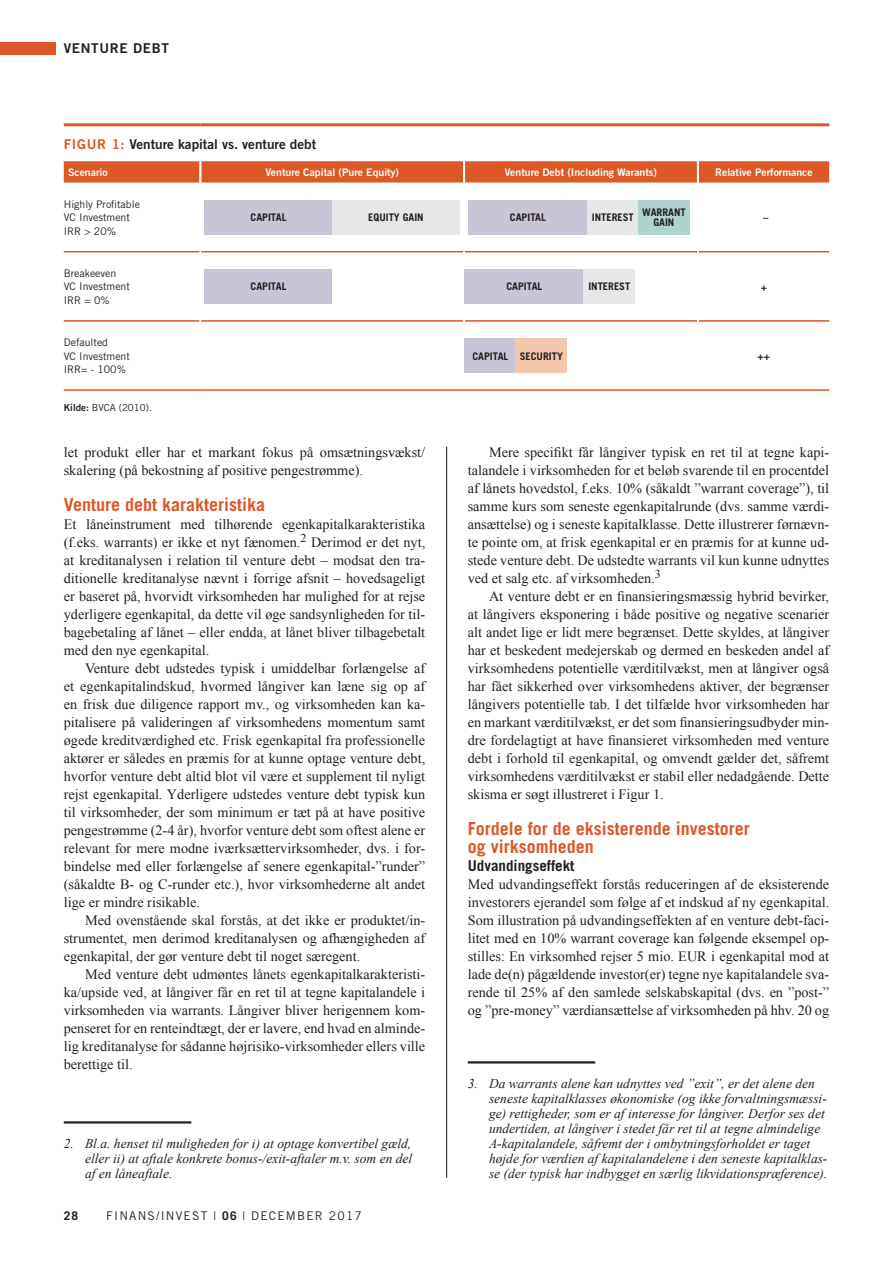
<style>
.page{position:relative;width:893px;height:1263px;background:#fff}
.page>*{position:absolute;margin:0;border:0;box-sizing:border-box;transform-origin:0 0}
.t1{font:700 18px/18px "Trade Gothic";color:#dd5827}
.t2{font:700 15px "Trade Gothic";color:#231f20}
.t3{font:14.25px/18px "Times New Roman";color:#231f20;text-align:justify}
.t4{font:italic 13.5px/15px "Times New Roman";color:#231f20;text-align:justify}
.t5{font:13.5px "Trade Gothic Bold Two";color:#231f20}
.t6{font:13.5px "Trade Gothic Bold Two";letter-spacing:.05em;color:#231f20}
.t7{font:12px "Trade Gothic";letter-spacing:.1em;color:#231f20}
.t8{font:700 12px "Trade Gothic";color:#231f20}
.t9{font:10.5px/13.5px "Trade Gothic";color:#231f20}
.t10{font:10.5px "Trade Gothic Bold Two";color:#fff}
.t11{font:700 10.5px/10.5px "Trade Gothic";color:#231f20;text-align:center}
.t12{font:10.5px "Trade Gothic Bold Two";color:#231f20}
.t13{font:9.75px "Trade Gothic";color:#231f20}
.s1{color:#dd5827}
.s2{font-family:"Trade Gothic Bold Two"}
.s3{font-weight:700}
</style>
<div class="page">
<div style="left:0;top:43px;width:55px;height:12px;background:#dd5827"></div>
<hr style="left:64px;top:1121px;width:127px;height:2px;background:#231f20">
<hr style="left:468px;top:1061px;width:127px;height:2px;background:#231f20">
<hr style="left:64px;top:123px;width:136px;height:3px;background:#dd5827">
<hr style="left:200px;top:123px;width:264px;height:3px;background:#dd5827">
<hr style="left:464px;top:123px;width:234px;height:3px;background:#dd5827">
<hr style="left:698px;top:123px;width:131px;height:3px;background:#dd5827">
<svg style="left:64px;top:161px;width:765px;height:22px;background:#de5e2f"></svg>
<hr style="left:64px;top:251px;width:136px;height:1px;background:#dd5827">
<hr style="left:201px;top:251px;width:262px;height:1px;background:#dd5827">
<hr style="left:465px;top:251px;width:232px;height:1px;background:#dd5827">
<hr style="left:699px;top:251px;width:130px;height:1px;background:#dd5827">
<hr style="left:64px;top:320px;width:136px;height:2px;background:#dd5827">
<hr style="left:201px;top:320px;width:262px;height:2px;background:#dd5827">
<hr style="left:465px;top:320px;width:232px;height:2px;background:#dd5827">
<hr style="left:699px;top:320px;width:130px;height:2px;background:#dd5827">
<hr style="left:64px;top:389px;width:136px;height:2px;background:#dd5827">
<hr style="left:200px;top:389px;width:264px;height:2px;background:#dd5827">
<hr style="left:464px;top:389px;width:234px;height:2px;background:#dd5827">
<hr style="left:698px;top:389px;width:131px;height:2px;background:#dd5827">
<div style="left:205px;top:200px;width:127px;height:34px;background:#c9c5d6"></div>
<div style="left:332px;top:200px;width:128px;height:34px;background:#e6e7e9"></div>
<div style="left:468px;top:200px;width:119px;height:34px;background:#c9c5d6"></div>
<div style="left:587px;top:200px;width:51px;height:34px;background:#e6e7e9"></div>
<div style="left:638px;top:200px;width:51px;height:34px;background:#b0d3cf"></div>
<div style="left:205px;top:269px;width:127px;height:34px;background:#c9c5d6"></div>
<div style="left:465px;top:269px;width:119px;height:34px;background:#c9c5d6"></div>
<div style="left:584px;top:269px;width:51px;height:34px;background:#e6e7e9"></div>
<div style="left:465px;top:338px;width:51px;height:34px;background:#c9c5d6"></div>
<div style="left:516px;top:338px;width:51px;height:34px;background:#f4c7ac"></div>
<hr style="left:446px;top:446px;width:1px;height:732px;background:#231f20">
<p class="t6" style="left:64px;top:40px;width:107px">VENTURE DEBT</p>
<p class="t5" style="left:64px;top:135px;width:254px"><span class="s1">FIGUR 1:</span> Venture kapital vs. venture debt</p>
<p class="t10" style="left:68px;top:166px;width:41px">Scenario</p>
<p class="t10" style="left:265px;top:166px;width:135px">Venture Capital (Pure Equity)</p>
<p class="t10" style="left:505px;top:166px;width:154px">Venture Debt (Including Warants)</p>
<p class="t10" style="left:715px;top:166px;width:99px">Relative Performance</p>
<p class="t9" style="left:64px;top:197px;width:78px">Highly Profitable<br>VC Investment<br>IRR &gt; 20%</p>
<p class="t11" style="left:251px;top:212px;width:37px">CAPITAL</p>
<p class="t11" style="left:368px;top:212px;width:57px">EQUITY GAIN</p>
<p class="t11" style="left:510px;top:212px;width:37px">CAPITAL</p>
<p class="t11" style="left:592px;top:212px;width:44px">INTEREST</p>
<p class="t11" style="left:642px;top:207px;width:45px">WARRANT<br>GAIN</p>
<p class="t12" style="left:763px;top:211px;width:7px">–</p>
<p class="t9" style="left:64px;top:266px;width:68px">Breakeeven<br>VC Investment<br>IRR = 0%</p>
<p class="t9" style="left:64px;top:335px;width:68px">Defaulted<br>VC Investment<br>IRR= - 100%</p>
<p class="t13" style="left:64px;top:401px;width:90px"><span class="s2">Kilde:</span> BVCA (2010).</p>
<p class="t11" style="left:251px;top:281px;width:37px">CAPITAL</p>
<p class="t11" style="left:506px;top:281px;width:37px">CAPITAL</p>
<p class="t11" style="left:588px;top:281px;width:44px">INTEREST</p>
<p class="t12" style="left:761px;top:280px;width:8px">+</p>
<p class="t11" style="left:472px;top:350px;width:92px">CAPITAL SECURITY</p>
<p class="t12" style="left:758px;top:349px;width:14px">++</p>
<p class="t3" style="left:64px;top:443px;width:363px">let produkt eller har et markant fokus på omsætningsvækst/ skalering (på bekostning af positive pengestrømme).</p>
<p class="t1" style="left:64px;top:495px;width:203px">Venture debt karakteristika</p>
<p class="t3" style="left:64px;top:515px;width:363px">Et låneinstrument med tilhørende egenkapitalkarakteristika (f.eks. warrants) er ikke et nyt fænomen.<sup>2</sup> Derimod er det nyt, at kreditanalysen i relation til venture debt – modsat den tra&shy;ditionelle kreditanalyse nævnt i forrige afsnit – hovedsageligt er baseret på, hvorvidt virksomheden har mulighed for at rejse yderligere egenkapital, da dette vil øge sandsynligheden for til&shy;bagebetaling af lånet – eller endda, at lånet bliver tilbagebetalt med den nye egenkapital.</p>
<p class="t3" style="left:64px;top:659px;width:363px;text-indent:21px">Venture debt udstedes typisk i umiddelbar forlængelse af et egenkapitalindskud, hvormed långiver kan læne sig op af en frisk due diligence rapport mv., og virksomheden kan ka&shy;pitalisere på valideringen af virksomhedens momentum samt øgede kreditværdighed etc. Frisk egenkapital fra professionelle aktører er således en præmis for at kunne optage venture debt, hvorfor venture debt altid blot vil være et supplement til nyligt rejst egenkapital. Yderligere udstedes venture debt typisk kun til virksomheder, der som minimum er tæt på at have positive pengestrømme (2-4 år), hvorfor venture debt som oftest alene er relevant for mere modne iværksættervirksomheder, dvs. i for&shy;bindelse med eller forlængelse af senere egenkapital-”runder” (såkaldte B- og C-runder etc.), hvor virksomhederne alt andet lige er mindre risikable.</p>
<p class="t3" style="left:64px;top:910px;width:363px;text-indent:21px">Med ovenstående skal forstås, at det ikke er produktet/in&shy;strumentet, men derimod kreditanalysen og afhængigheden af egenkapital, der gør venture debt til noget særegent.</p>
<p class="t3" style="left:64px;top:964px;width:363px;text-indent:21px">Med venture debt udmøntes lånets egenkapitalkarakteristi&shy;ka/upside ved, at långiver får en ret til at tegne kapitalandele i virksomheden via warrants. Långiver bliver herigennem kom&shy;penseret for en renteindtægt, der er lavere, end hvad en alminde&shy;lig kreditanalyse for sådanne højrisiko-virksomheder ellers ville berettige til.</p>
<p class="t4" style="left:85px;top:1135px;width:329px;text-indent:-21px">2. Bl.a. henset til muligheden for i) at optage konvertibel gæld, eller ii) at aftale konkrete bonus-/exit-aftaler m.v. som en del af en låneaftale.</p>
<p class="t8" style="left:64px;top:1209px;width:16px">28</p>
<p class="t7" style="left:106px;top:1209px;width:257px">FINANS/INVEST | <span class="s3">06</span> | DECEMBER 2017</p>
<p class="t3" style="left:468px;top:443px;width:363px;text-indent:21px">Mere specifikt får långiver typisk en ret til at tegne kapi&shy;talandele i virksomheden for et beløb svarende til en procentdel af lånets hovedstol, f.eks. 10% (såkaldt ”warrant coverage”), til samme kurs som seneste egenkapitalrunde (dvs. samme værdi&shy;ansættelse) og i seneste kapitalklasse. Dette illustrerer førnævn&shy;te pointe om, at frisk egenkapital er en præmis for at kunne ud&shy;stede venture debt. De udstedte warrants vil kun kunne udnyttes ved et salg etc. af virksomheden.<sup>3</sup></p>
<p class="t3" style="left:468px;top:587px;width:363px;text-indent:21px">At venture debt er en finansieringsmæssig hybrid bevirker, at långivers eksponering i både positive og negative scenarier alt andet lige er lidt mere begrænset. Dette skyldes, at långiver har et beskedent medejerskab og dermed en beskeden andel af virksomhedens potentielle værditilvækst, men at långiver også har fået sikkerhed over virksomhedens aktiver, der begrænser långivers potentielle tab. I det tilfælde hvor virksomheden har en markant værditilvækst, er det som finansieringsudbyder min&shy;dre fordelagtigt at have finansieret virksomheden med venture debt i forhold til egenkapital, og omvendt gælder det, såfremt virksomhedens værditilvækst er stabil eller nedadgående. Dette skisma er søgt illustreret i Figur 1.</p>
<p class="t1" style="left:468px;top:819px;width:283px">Fordele for de eksisterende investorer og virksomheden</p>
<p class="t2" style="left:468px;top:856px;width:108px">Udvandingseffekt</p>
<p class="t3" style="left:468px;top:875px;width:363px">Med udvandingseffekt forstås reduceringen af de eksisterende investorers ejerandel som følge af et indskud af ny egenkapital.<br>Som illustration på udvandingseffekten af en venture debt-faci&shy;litet med en 10% warrant coverage kan følgende eksempel op&shy;stilles: En virksomhed rejser 5 mio. EUR i egenkapital mod at lade de(n) pågældende investor(er) tegne nye kapitalandele sva&shy;rende til 25% af den samlede selskabskapital (dvs. en ”post-” og ”pre-money” værdiansættelse af virksomheden på hhv. 20 og</p>
<p class="t4" style="left:489px;top:1075px;width:340px;text-align:left;text-indent:-21px">3. Da warrants alene kan udnyttes ved ”exit”, er det alene den seneste kapitalklasses økonomiske (og ikke forvaltningsmæssi&shy;ge) rettigheder, som er af interesse for långiver. Derfor ses det undertiden, at långiver i stedet får ret til at tegne almindelige A-kapitalandele, såfremt der i ombytningsforholdet er taget højde for værdien af kapitalandelene i den seneste kapitalklas&shy;se (der typisk har indbygget en særlig likvidationspræference).</p>
</div>
